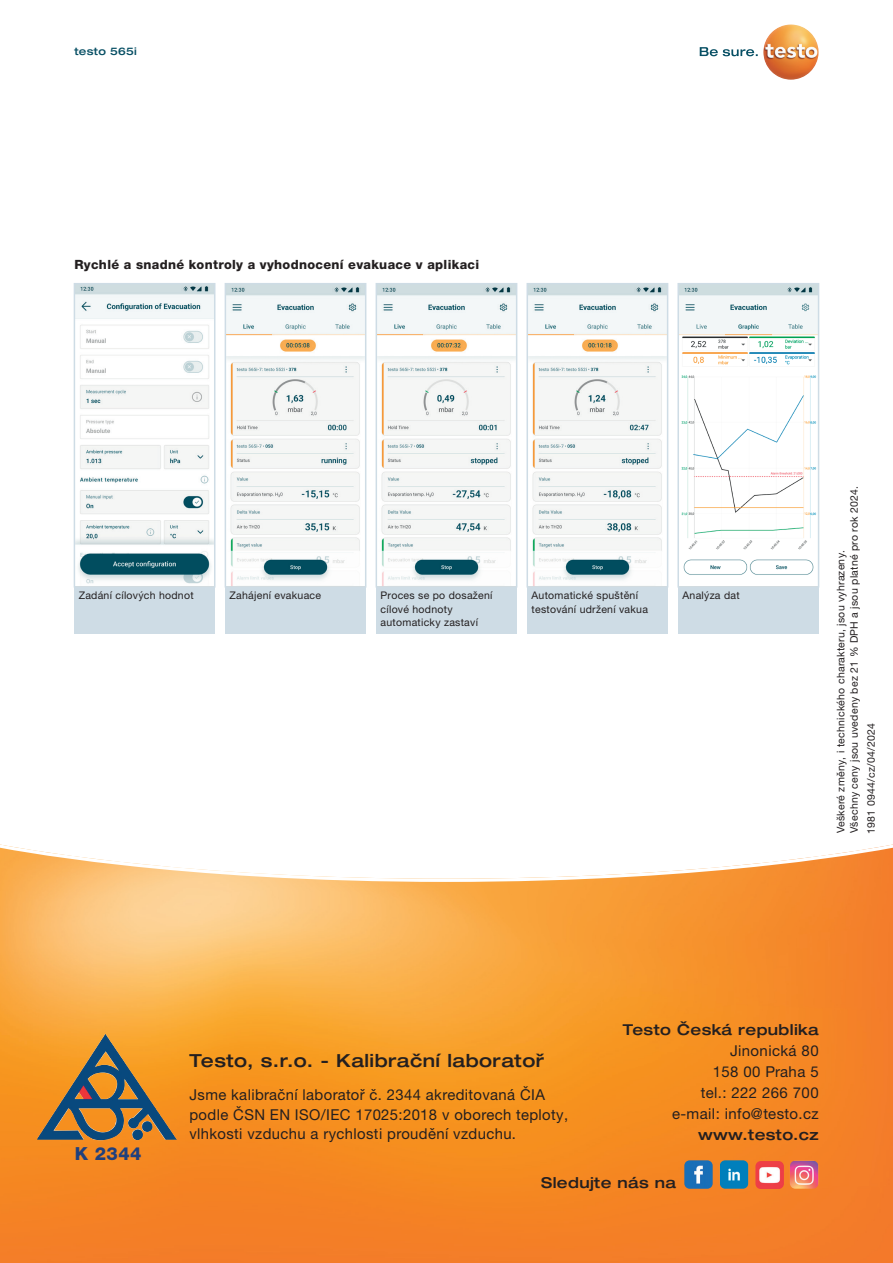
<style>
.page{position:relative;width:893px;height:1263px;background:#fff}
.page>*{position:absolute;margin:0;border:0;box-sizing:border-box;transform-origin:0 0}
.t1{font:500 expanded 18px "Helvetica Neue LTW1 G";letter-spacing:.025em;color:#231f20}
.t2{font:800 18px "Helvetica Neue LTW1 G";color:#20407d}
.t3{font:15px/21px "Helvetica Neue LTW1 G";letter-spacing:.025em;color:#231f20;text-align:right}
.t4{font:500 expanded 15px "Helvetica Neue LTW1 G";letter-spacing:.025em;color:#231f20}
.t5{font:800 12.75px "Helvetica Neue LTW1 G";letter-spacing:.025em;color:#231f20}
.t6{font:10.5px/13.5px "Helvetica Neue LTW1 G";letter-spacing:.025em;color:#231f20}
.t7{font:500 expanded 10.5px "Helvetica Neue LTW1 G";letter-spacing:.025em;color:#074f64}
</style>
<div class="page">
<svg style="left:0;top:844px;width:893px;height:419px"></svg>
<svg style="left:700px;top:47px;width:58px;height:9px"></svg>
<img style="left:763px;top:24px;width:56px;height:56px;border-radius:28px">
<div style="left:74px;top:588px;width:141px;height:46px;background:#cedce5"></div>
<div style="left:225px;top:588px;width:141px;height:46px;background:#cedce5"></div>
<div style="left:376px;top:588px;width:141px;height:46px;background:#cedce5"></div>
<div style="left:527px;top:588px;width:141px;height:46px;background:#cedce5"></div>
<div style="left:678px;top:588px;width:141px;height:46px;background:#cedce5"></div>
<img style="left:77px;top:286px;width:135px;height:298px">
<div style="left:74px;top:283px;width:141px;height:305px;border:2px solid #cedce5"></div>
<img style="left:379px;top:286px;width:135px;height:299px">
<div style="left:376px;top:283px;width:141px;height:305px;border:2px solid #cedce5"></div>
<img style="left:228px;top:286px;width:135px;height:299px">
<div style="left:225px;top:283px;width:141px;height:305px;border:2px solid #cedce5"></div>
<img style="left:529px;top:286px;width:136px;height:299px">
<div style="left:526px;top:283px;width:142px;height:305px;border:2px solid #cedce5"></div>
<img style="left:680px;top:286px;width:136px;height:289px">
<div style="left:677px;top:283px;width:142px;height:305px;border:2px solid #cedce5"></div>
<img style="left:684px;top:1160px;width:29px;height:29px">
<img style="left:720px;top:1160px;width:28px;height:29px">
<img style="left:755px;top:1161px;width:29px;height:28px">
<img style="left:790px;top:1161px;width:28px;height:28px">
<img style="left:37px;top:1034px;width:68px;height:106px">
<p class="t7" style="left:74px;top:44px;width:64px">testo 565i</p>
<p class="t5" style="left:74px;top:256px;width:406px">Rychlé a snadné kontroly a vyhodnocení evakuace v aplikaci</p>
<p class="t6" style="left:79px;top:589px;width:117px">Zadání cílových hodnot</p>
<p class="t6" style="left:230px;top:589px;width:93px">Zahájení evakuace</p>
<p class="t6" style="left:381px;top:589px;width:113px">Proces se po dosažení cílové hodnoty automaticky zastaví</p>
<p class="t6" style="left:531px;top:589px;width:118px">Automatické spuštění testování udržení vakua</p>
<p class="t6" style="left:682px;top:589px;width:59px">Analýza dat</p>
<p class="t6" style="left:834px;top:833px;width:349px;rotate:-90deg">Veškeré změny, i technického charakteru, jsou vyhrazeny.<br>Všechny ceny jsou uvedeny bez 21 % DPH a jsou platné pro rok 2024.</p>
<p class="t6" style="left:864px;top:834px;width:112px;rotate:-90deg">1981 0944/cz/04/2024</p>
<h1 class="t2" style="left:75px;top:1143px;width:68px">K 2344</h1>
<h2 class="t4" style="left:623px;top:1020px;width:197px">Testo Česká republika</h2>
<h2 class="t3" style="left:672px;top:1040px;width:148px">Jinonická 80<br>158 00 Praha 5<br>tel.: 222 266 700 e-mail: info@testo.cz</h2>
<h2 class="t4" style="left:698px;top:1125px;width:122px">www.testo.cz</h2>
<h2 class="t4" style="left:541px;top:1173px;width:136px">Sledujte nás na</h2>
<h1 class="t1" style="left:189px;top:1049px;width:356px">Testo, s.r.o. - Kalibrační laboratoř</h1>
<h2 class="t3" style="left:189px;top:1085px;width:380px;line-height:19.5px;text-align:left">Jsme kalibrační laboratoř č. 2344 akreditovaná ČIA podle ČSN EN ISO/IEC 17025:2018 v oborech teploty, vlhkosti vzduchu a rychlosti proudění vzduchu.</h2>
</div>
